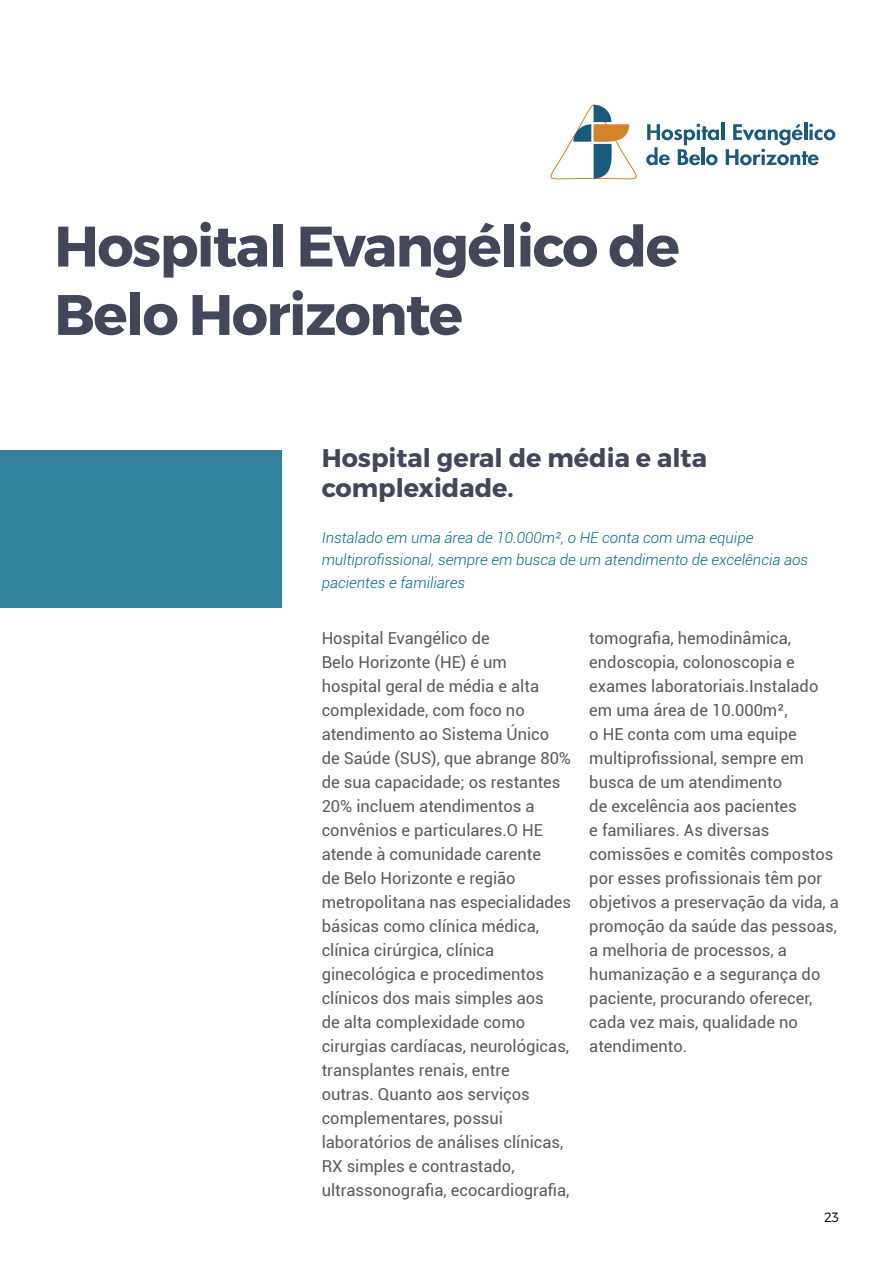
<style>
.page{position:relative;width:893px;height:1263px;background:#fff}
.page>*{position:absolute;margin:0;border:0;box-sizing:border-box;transform-origin:0 0}
.t1{font:700 57px/68.4px "Montserrat";letter-spacing:-.03em;color:#43475a}
.t2{font:700 25.5px/30px "Montserrat";color:#43475a}
.t3{font:16.5px/24px "Roboto";color:#585a5f}
.t4{font:italic 300 15px/22.5px "Roboto";color:#036789}
.t5{font:300 13.5px "Montserrat";color:#000}
</style>
<div class="page">
<div style="left:0;top:451px;width:282px;height:157px;background:#33839f"></div>
<svg style="left:550px;top:104px;width:286px;height:76px"></svg>
<h1 class="t1" style="left:54px;top:213px;width:627px">Hospital Evangélico de<br>Belo Horizonte</h1>
<h2 class="t2" style="left:322px;top:443px;width:387px">Hospital geral de média e alta complexidade.</h2>
<p class="t4" style="left:322px;top:526px;width:488px">Instalado em uma área de 10.000m², o HE conta com uma equipe multiprofissional, sempre em busca de um atendimento de excelência aos pacientes e familiares</p>
<p class="t3" style="left:322px;top:625px;width:251px">Hospital Evangélico de<br>Belo Horizonte (HE) é um<br>hospital geral de média e alta complexidade, com foco no atendimento ao Sistema Único de Saúde (SUS), que abrange 80% de sua capacidade; os restantes<br>20% incluem atendimentos a convênios e particulares.O HE atende à comunidade carente<br>de Belo Horizonte e região metropolitana nas especialidades básicas como clínica médica, clínica cirúrgica, clínica ginecológica e procedimentos clínicos dos mais simples aos<br>de alta complexidade como cirurgias cardíacas, neurológicas, transplantes renais, entre<br>outras. Quanto aos serviços complementares, possui laboratórios de análises clínicas,<br>RX simples e contrastado, ultrassonografia, ecocardiografia,</p>
<p class="t3" style="left:589px;top:625px;width:251px">tomografia, hemodinâmica, endoscopia, colonoscopia e exames laboratoriais.Instalado em uma área de 10.000m²,<br>o HE conta com uma equipe multiprofissional, sempre em busca de um atendimento<br>de excelência aos pacientes<br>e familiares. As diversas comissões e comitês compostos por esses profissionais têm por objetivos a preservação da vida, a promoção da saúde das pessoas, a melhoria de processos, a humanização e a segurança do paciente, procurando oferecer, cada vez mais, qualidade no atendimento.</p>
<p class="t5" style="left:824px;top:1209px;width:16px">23</p>
</div>
